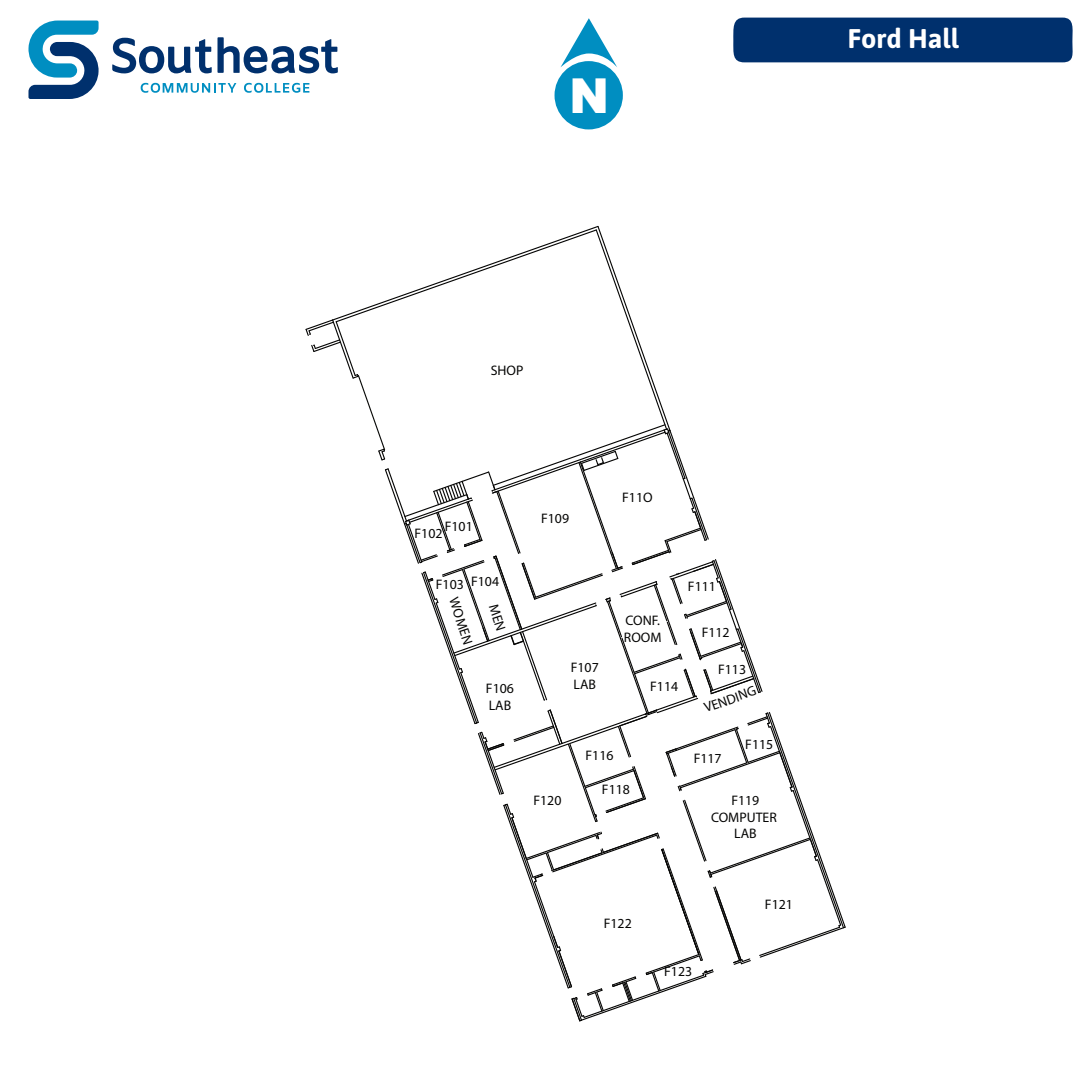
<style>
.page{position:relative;width:1080px;height:1080px;background:#fff}
.page>*{position:absolute;margin:0;border:0;box-sizing:border-box;transform-origin:0 0}
.t1{font:900 48.2px "Arial";color:#fff}
.t2{font:700 27px "Asap";color:#fff}
.t3{font:13.8px/16.6px "Myriad Pro";color:#050504}
</style>
<div class="page">
<div style="left:733px;top:18px;width:340px;height:44px;background:#00306d"></div>
<div style="left:555px;top:61px;width:68px;height:68px;background:#008ec1;border-radius:50%"></div>
<svg style="left:560px;top:18px;width:57px;height:49px"></svg>
<svg style="left:28px;top:21px;width:71px;height:78px"></svg>
<svg style="left:141px;top:83px;width:95px;height:10px"></svg>
<svg style="left:244px;top:83px;width:65px;height:10px"></svg>
<svg style="left:112px;top:38px;width:100px;height:35px"></svg>
<svg style="left:218px;top:37px;width:120px;height:36px"></svg>
<svg style="left:305px;top:225px;width:541px;height:797px"></svg>
<h1 class="t1" style="left:569px;top:61px;width:42px">N</h1>
<h2 class="t2" style="left:848px;top:19px;width:113px">Ford Hall</h2>
<p class="t3" style="left:491px;top:362px;width:34px">SHOP</p>
<p class="t3" style="left:445px;top:518px;width:30px">F101</p>
<p class="t3" style="left:415px;top:525px;width:30px">F102</p>
<p class="t3" style="left:436px;top:574px;width:65px">F103 F104</p>
<p class="t3" style="left:462px;top:595px;width:50px;rotate:72deg">WOMEN</p>
<p class="t3" style="left:486px;top:680px;width:30px">F106<br>LAB</p>
<p class="t3" style="left:541px;top:510px;width:30px">F109</p>
<p class="t3" style="left:622px;top:488px;width:32px">F11O</p>
<p class="t3" style="left:571px;top:659px;width:30px">F107<br>LAB</p>
<p class="t3" style="left:624px;top:612px;width:39px">CONF.<br>ROOM</p>
<p class="t3" style="left:650px;top:678px;width:30px">F114</p>
<p class="t3" style="left:533px;top:792px;width:30px">F120</p>
<p class="t3" style="left:586px;top:747px;width:30px">F116</p>
<p class="t3" style="left:602px;top:781px;width:30px">F118</p>
<p class="t3" style="left:688px;top:578px;width:30px">F111</p>
<p class="t3" style="left:702px;top:624px;width:30px">F112</p>
<p class="t3" style="left:718px;top:661px;width:30px">F113</p>
<p class="t3" style="left:702px;top:700px;width:56px;rotate:-19deg">VENDING</p>
<p class="t3" style="left:694px;top:750px;width:30px">F117</p>
<p class="t3" style="left:745px;top:736px;width:30px">F115</p>
<p class="t3" style="left:711px;top:792px;width:67px;text-align:center">F119<br>COMPUTER<br>LAB</p>
<p class="t3" style="left:604px;top:915px;width:30px">F122</p>
<p class="t3" style="left:664px;top:963px;width:30px">F123</p>
<p class="t3" style="left:765px;top:896px;width:30px">F121</p>
</div>
